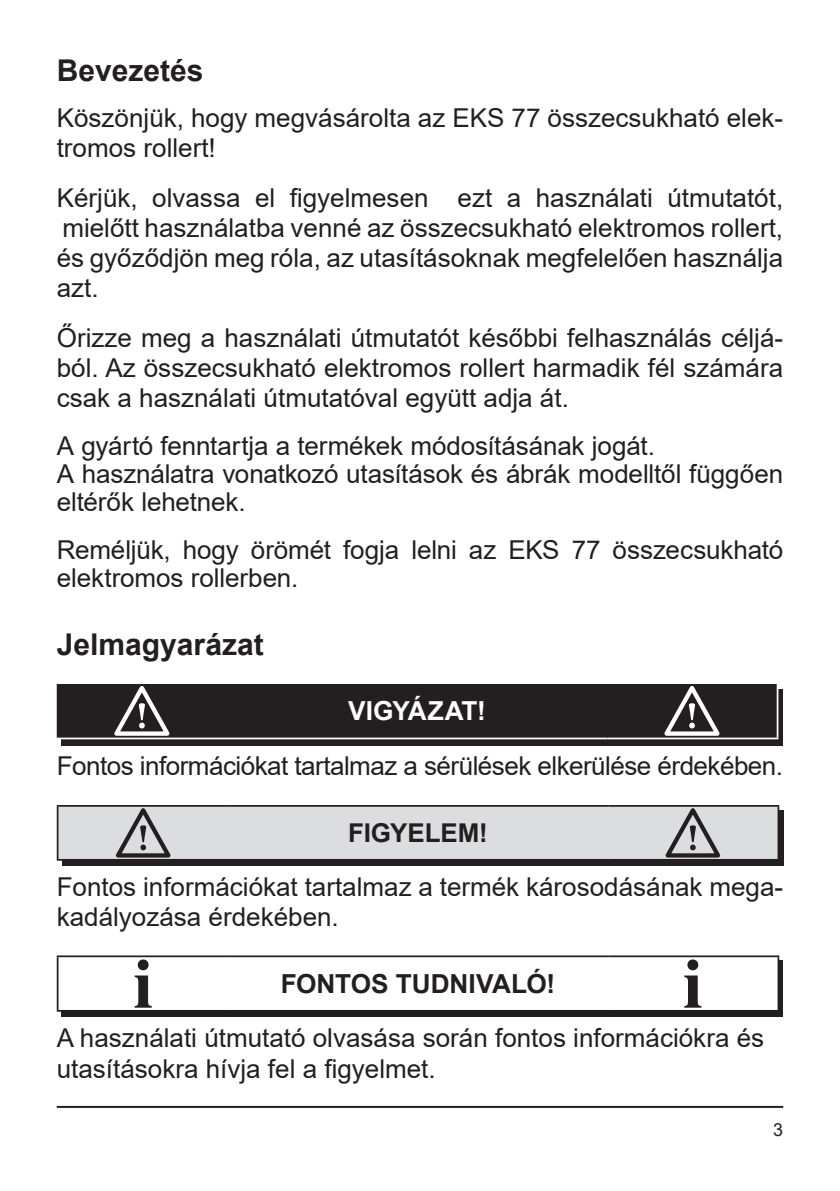
<style>
.page{position:relative;width:840px;height:1191px;background:#fff}
.page>*{position:absolute;margin:0;border:0;box-sizing:border-box;transform-origin:0 0}
.t1{font:700 30px "Arial";color:#231f20}
.t2{font:700 26.2px "Arial";color:#231f20}
.t3{font:700 26.2px "Arial";color:#fff}
.t4{font:26px/30px "Arial";color:#231f20}
.t5{font:26px "Arial";letter-spacing:-.02em;color:#231f20}
.t6{font:700 26px "Arial";color:#231f20}
.t7{font:18px "Arial";color:#231f20}
</style>
<div class="page">
<hr style="left:57px;top:1106px;width:725px;height:2px;background:#231f20">
<svg style="left:62px;top:689px;width:720px;height:56px;background:#302c2d"></svg>
<hr style="left:776px;top:684px;width:2px;height:53px;background:#fff">
<hr style="left:57px;top:737px;width:170px;height:2px;background:#fff">
<hr style="left:227px;top:737px;width:380px;height:2px;background:#fff">
<hr style="left:607px;top:737px;width:171px;height:2px;background:#fff">
<div style="left:57px;top:684px;width:720px;height:54px;background:#231f20"></div>
<div style="left:62px;top:810px;width:721px;height:55px;background:#231f20"></div>
<hr style="left:57px;top:805px;width:171px;height:1px;background:#231f20">
<hr style="left:57px;top:806px;width:1px;height:53px;background:#231f20">
<hr style="left:57px;top:859px;width:171px;height:1px;background:#231f20">
<svg style="left:58px;top:805px;width:720px;height:55px;background:#cbcbcd"></svg>
<div style="left:62px;top:960px;width:720px;height:56px;background:#231f20"></div>
<hr style="left:57px;top:955px;width:171px;height:2px;background:#231f20">
<hr style="left:57px;top:957px;width:1px;height:53px;background:#231f20">
<hr style="left:228px;top:955px;width:379px;height:2px;background:#231f20">
<hr style="left:607px;top:955px;width:171px;height:2px;background:#231f20">
<hr style="left:57px;top:1010px;width:171px;height:1px;background:#231f20">
<svg style="left:58px;top:956px;width:720px;height:54px;background:#f2f2f2"></svg>
<p class="t1" style="left:57px;top:49px;width:148px">Bevezetés</p>
<p class="t4" style="left:57px;top:102px;width:727px">Köszönjük, hogy megvásárolta az EKS 77 összecsukható elek&shy;tromos rollert!</p>
<p class="t4" style="left:57px;top:182px;width:727px;text-align:justify">Kérjük, olvassa el figyelmesen ezt a használati útmutatót, mielőtt használatba venné az összecsukható elektromos rollert, és győződjön meg róla, az utasításoknak megfelelően használja azt.</p>
<p class="t4" style="left:57px;top:322px;width:727px;text-align:justify">Őrizze meg a használati útmutatót későbbi felhasználás céljá&shy;ból. Az összecsukható elektromos rollert harmadik fél számára csak a használati útmutatóval együtt adja át.</p>
<p class="t4" style="left:57px;top:431px;width:727px;line-height:28px">A gyártó fenntartja a termékek módosításának jogát.<br>A használatra vonatkozó utasítások és ábrák modelltől függően eltérők lehetnek.</p>
<p class="t4" style="left:57px;top:535px;width:727px;line-height:28px">Reméljük, hogy örömét fogja lelni az EKS 77 összecsukható elektromos rollerben.</p>
<p class="t1" style="left:57px;top:623px;width:208px">Jelmagyarázat</p>
<p class="t3" style="left:348px;top:692px;width:139px">VIGYÁZAT!</p>
<p class="t5" style="left:57px;top:748px;width:727px">Fontos információkat tartalmaz a sérülések elkerülése érdekében.</p>
<p class="t6" style="left:348px;top:815px;width:141px">FIGYELEM!</p>
<p class="t4" style="left:57px;top:872px;width:727px">Fontos információkat tartalmaz a termék károsodásának mega&shy;kadályozása érdekében.</p>
<p class="t2" style="left:280px;top:965px;width:276px">FONTOS TUDNIVALÓ!</p>
<p class="t4" style="left:57px;top:1023px;width:708px">A használati útmutató olvasása során fontos információkra és utasításokra hívja fel a figyelmet.</p>
<p class="t7" style="left:772px;top:1117px;width:12px">3</p>
</div>
